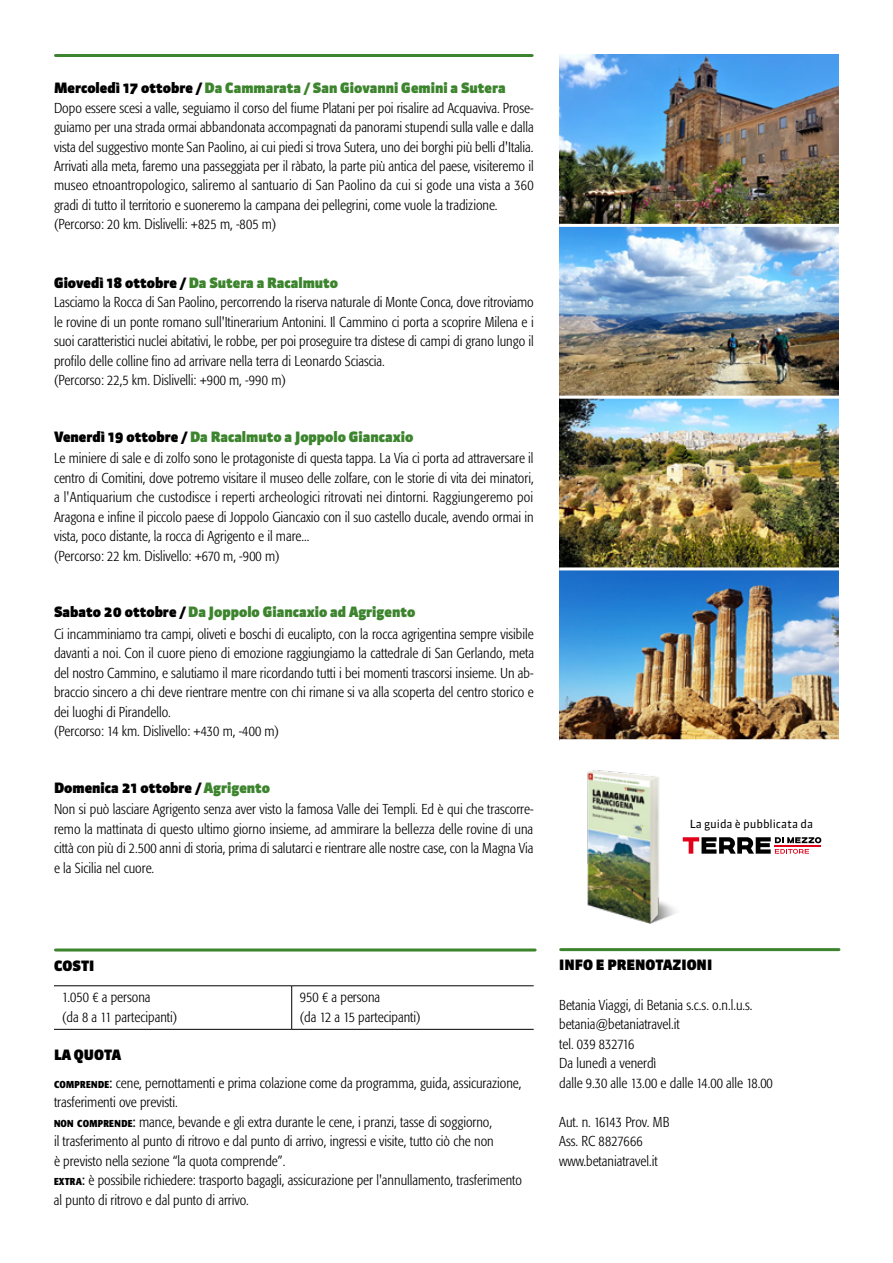
<style>
.page{position:relative;width:893px;height:1263px;background:#fff}
.page>*{position:absolute;margin:0;border:0;box-sizing:border-box;transform-origin:0 0}
.t1{font:300 condensed 14.25px/19.5px "Formata";color:#000}
.t2{font:900 14.25px "Sanuk";color:#3d842e}
.t3{font:900 14.25px "Sanuk";color:#000}
.t4{font:11.25px "Sanuk";letter-spacing:-.005em;color:#000}
.s1{color:#000}
.s2{color:#3d842e}
.s3{font-weight:700;font-size:10.05px}
.s4{font-family:"Formata Condensed SC";font-weight:400;font-stretch:normal}
</style>
<div class="page">
<img style="left:559px;top:54px;width:280px;height:685px">
<hr style="left:559px;top:224px;width:280px;height:3px;background:#fff">
<hr style="left:559px;top:396px;width:280px;height:3px;background:#fff">
<hr style="left:559px;top:567px;width:280px;height:3px;background:#fff">
<hr style="left:56px;top:54px;width:476px;height:3px;background:#3d842e">
<hr style="left:54px;top:985px;width:238px;height:1px;background:#000">
<hr style="left:292px;top:985px;width:242px;height:1px;background:#000">
<hr style="left:291px;top:986px;width:1px;height:43px;background:#000">
<hr style="left:54px;top:1029px;width:238px;height:1px;background:#000">
<hr style="left:292px;top:1029px;width:242px;height:1px;background:#000">
<hr style="left:56px;top:948px;width:479px;height:3px;background:#3d842e">
<hr style="left:561px;top:948px;width:278px;height:3px;background:#3d842e">
<img style="left:587px;top:770px;width:89px;height:153px">
<svg style="left:683px;top:837px;width:138px;height:17px"></svg>
<p class="t2" style="left:54px;top:79px;width:453px"><span class="s1">Mercoledì 17 ottobre /</span> Da Cammarata / San Giovanni Gemini a Sutera</p>
<p class="t1" style="left:54px;top:98px;width:481px">Dopo essere scesi a valle, seguiamo il corso del fiume Platani per poi risalire ad Acquaviva. Prose&shy;guiamo per una strada ormai abbandonata accompagnati da panorami stupendi sulla valle e dalla vista del suggestivo monte San Paolino, ai cui piedi si trova Sutera, uno dei borghi più belli d'Italia.<br>Arrivati alla meta, faremo una passeggiata per il ràbato, la parte più antica del paese, visiteremo il museo etnoantropologico, saliremo al santuario di San Paolino da cui si gode una vista a 360 gradi di tutto il territorio e suoneremo la campana dei pellegrini, come vuole la tradizione. (Percorso: 20 km. Dislivelli: +825 m, -805 m)</p>
<p class="t2" style="left:54px;top:275px;width:286px"><span class="s1">Giovedì 18 ottobre /</span> Da Sutera a Racalmuto</p>
<p class="t1" style="left:54px;top:293px;width:481px">Lasciamo la Rocca di San Paolino, percorrendo la riserva naturale di Monte Conca, dove ritroviamo le rovine di un ponte romano sull'Itinerarium Antonini. Il Cammino ci porta a scoprire Milena e i suoi caratteristici nuclei abitativi, le robbe, per poi proseguire tra distese di campi di grano lungo il profilo delle colline fino ad arrivare nella terra di Leonardo Sciascia.<br>(Percorso: 22,5 km. Dislivelli: +900 m, -990 m)</p>
<p class="t2" style="left:54px;top:428px;width:361px"><span class="s1">Venerdì 19 ottobre /</span> Da Racalmuto a Joppolo Giancaxio</p>
<p class="t1" style="left:54px;top:449px;width:481px">Le miniere di sale e di zolfo sono le protagoniste di questa tappa. La Via ci porta ad attraversare il centro di Comitini, dove potremo visitare il museo delle zolfare, con le storie di vita dei minatori, a l'Antiquarium che custodisce i reperti archeologici ritrovati nei dintorni. Raggiungeremo poi Aragona e infine il piccolo paese di Joppolo Giancaxio con il suo castello ducale, avendo ormai in vista, poco distante, la rocca di Agrigento e il mare...<br>(Percorso: 22 km. Dislivello: +670 m, -900 m)</p>
<p class="t2" style="left:54px;top:603px;width:363px"><span class="s1">Sabato 20 ottobre /</span> Da Joppolo Giancaxio ad Agrigento</p>
<p class="t1" style="left:54px;top:624px;width:481px">Ci incamminiamo tra campi, oliveti e boschi di eucalipto, con la rocca agrigentina sempre visibile davanti a noi. Con il cuore pieno di emozione raggiungiamo la cattedrale di San Gerlando, meta del nostro Cammino, e salutiamo il mare ricordando tutti i bei momenti trascorsi insieme. Un ab&shy;braccio sincero a chi deve rientrare mentre con chi rimane si va alla scoperta del centro storico e dei luoghi di Pirandello.<br>(Percorso: 14 km. Dislivello: +430 m, -400 m)</p>
<p class="t3" style="left:54px;top:779px;width:218px">Domenica 21 ottobre / <span class="s2">Agrigento</span></p>
<p class="t1" style="left:54px;top:800px;width:481px;text-align:justify">Non si può lasciare Agrigento senza aver visto la famosa Valle dei Templi. Ed è qui che trascorre&shy;remo la mattinata di questo ultimo giorno insieme, ad ammirare la bellezza delle rovine di una città con più di 2.500 anni di storia, prima di salutarci e rientrare alle nostre case, con la Magna Via e la Sicilia nel cuore.</p>
<p class="t4" style="left:690px;top:817px;width:125px">La guida è pubblicata da</p>
<p class="t3" style="left:54px;top:957px;width:42px">COSTI</p>
<p class="t1" style="left:62px;top:988px;width:117px">1.050 € a persona<br>(da 8 a 11 partecipanti)</p>
<p class="t1" style="left:300px;top:988px;width:122px">950 € a persona<br>(da 12 a 15 partecipanti)</p>
<p class="t3" style="left:54px;top:1047px;width:69px">LA QUOTA</p>
<p class="t1" style="left:54px;top:1073px;width:470px"><span class="s3">COMPRENDE</span><span class="s4">:</span> cene, pernottamenti e prima colazione come da programma, guida, assicurazione, trasferimenti ove previsti.<br><span class="s3">NON COMPRENDE</span><span class="s4">:</span> mance, bevande e gli extra durante le cene, i pranzi, tasse di soggiorno,<br>il trasferimento al punto di ritrovo e dal punto di arrivo, ingressi e visite, tutto ciò che non<br>è previsto nella sezione “la quota comprende”.<br><span class="s3">EXTRA</span><span class="s4">:</span> è possibile richiedere: trasporto bagagli, assicurazione per l'annullamento, trasferimento al punto di ritrovo e dal punto di arrivo.</p>
<p class="t3" style="left:559px;top:956px;width:155px">INFO E PRENOTAZIONI</p>
<p class="t1" style="left:559px;top:995px;width:215px">Betania Viaggi, di Betania s.c.s. o.n.l.u.s. betania@betaniatravel.it<br>tel. 039 832716<br>Da lunedì a venerdì<br>dalle 9.30 alle 13.00 e dalle 14.00 alle 18.00</p>
<p class="t1" style="left:559px;top:1112px;width:112px">Aut. n. 16143 Prov. MB<br>Ass. RC 8827666 www.betaniatravel.it</p>
</div>
